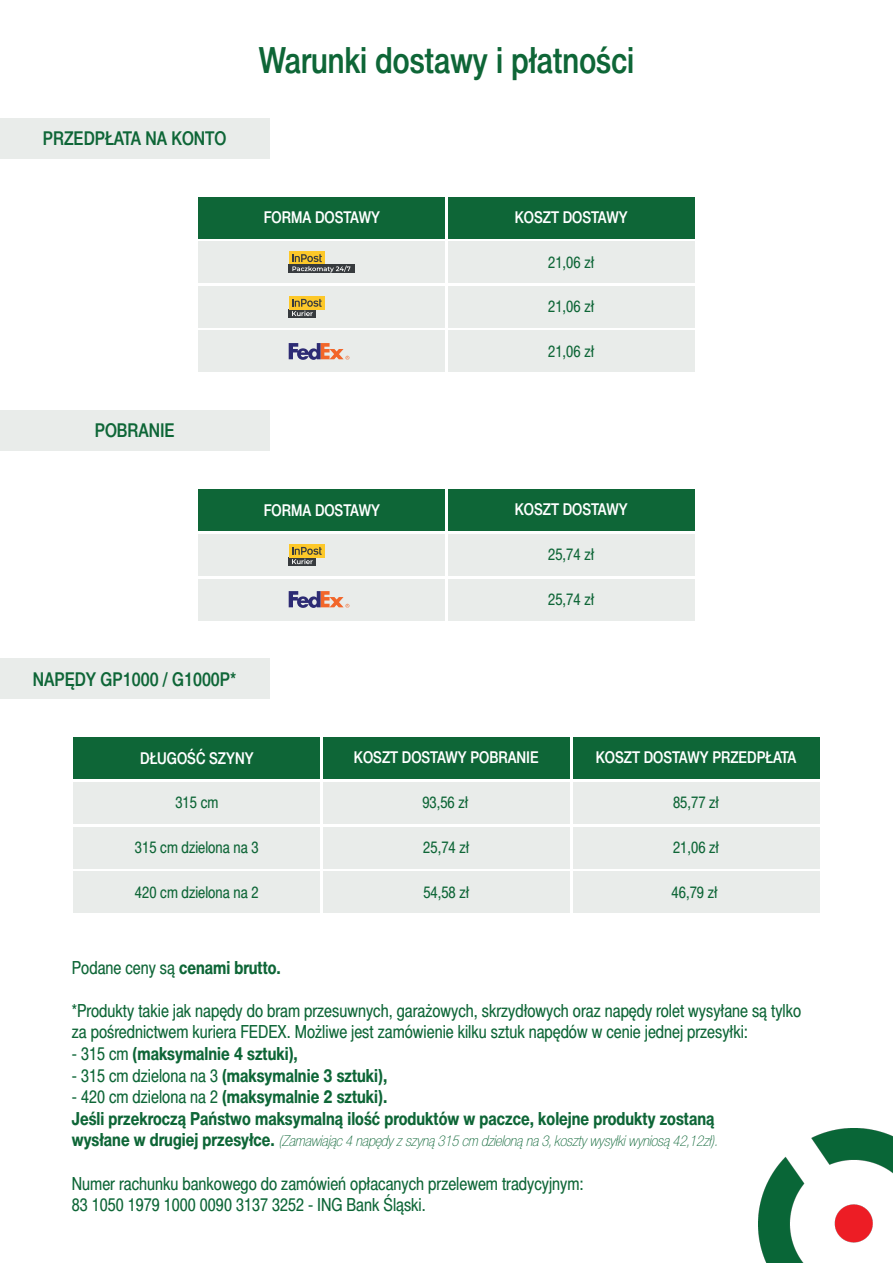
<style>
.page{position:relative;width:893px;height:1263px;background:#fff}
.page>*{position:absolute;margin:0;border:0;box-sizing:border-box;transform-origin:0 0}
.t1{font:36px "Switzer Cnd EFN Medium";color:#0e6637}
.t2{font:19.05px "Switzer Cnd EFN Medium";color:#0e6637}
.t3{font:18px/21.6px "Switzer Cnd EFN";color:#0e6637}
.t4{font:700 18px/21.6px "Switzer Cnd EFN";color:#0e6637}
.t5{font:16.2px "Switzer Cnd EFN";color:#0e6637}
.t6{font:16.2px "Switzer Cnd EFN Medium";color:#fff}
.t7{font:italic 15px "Switzer Cnd EFN Thin";color:#0e6637}
.s1{font-weight:400}
.s2{font-family:"Switzer Cnd EFN";font-weight:700;font-style:normal;font-size:18px}
</style>
<div class="page">
<div style="left:0;top:118px;width:269px;height:41px;background:#e9ecea"></div>
<div style="left:198px;top:197px;width:247px;height:42px;background:#0e6637"></div>
<div style="left:448px;top:197px;width:247px;height:42px;background:#0e6637"></div>
<div style="left:198px;top:241px;width:247px;height:42px;background:#e9ecea"></div>
<div style="left:448px;top:241px;width:247px;height:42px;background:#e9ecea"></div>
<div style="left:198px;top:286px;width:247px;height:42px;background:#e9ecea"></div>
<div style="left:448px;top:286px;width:247px;height:42px;background:#e9ecea"></div>
<div style="left:198px;top:330px;width:247px;height:42px;background:#e9ecea"></div>
<div style="left:448px;top:330px;width:247px;height:42px;background:#e9ecea"></div>
<div style="left:289px;top:251px;width:36px;height:14px;background:#fdc829"></div>
<div style="left:289px;top:265px;width:66px;height:8px;background:#373b3e"></div>
<svg style="left:292px;top:254px;width:58px;height:18px"></svg>
<div style="left:289px;top:309px;width:27px;height:9px;background:#373b3e"></div>
<div style="left:289px;top:296px;width:35px;height:13px;background:#fdc829"></div>
<svg style="left:292px;top:299px;width:30px;height:17px"></svg>
<svg style="left:289px;top:343px;width:60px;height:17px"></svg>
<div style="left:0;top:411px;width:269px;height:40px;background:#e9ecea"></div>
<img style="left:758px;top:1128px;width:135px;height:135px">
<div style="left:198px;top:489px;width:247px;height:42px;background:#0e6637"></div>
<div style="left:448px;top:489px;width:247px;height:42px;background:#0e6637"></div>
<div style="left:198px;top:534px;width:247px;height:42px;background:#e9ecea"></div>
<div style="left:448px;top:534px;width:247px;height:42px;background:#e9ecea"></div>
<div style="left:198px;top:578px;width:247px;height:42px;background:#e9ecea"></div>
<div style="left:448px;top:578px;width:247px;height:42px;background:#e9ecea"></div>
<div style="left:289px;top:557px;width:27px;height:9px;background:#373b3e"></div>
<div style="left:289px;top:544px;width:35px;height:13px;background:#fdc829"></div>
<svg style="left:292px;top:547px;width:30px;height:17px"></svg>
<svg style="left:289px;top:591px;width:60px;height:17px"></svg>
<div style="left:73px;top:737px;width:247px;height:42px;background:#0e6637"></div>
<div style="left:323px;top:737px;width:247px;height:42px;background:#0e6637"></div>
<div style="left:73px;top:782px;width:247px;height:42px;background:#e9ecea"></div>
<div style="left:323px;top:782px;width:247px;height:42px;background:#e9ecea"></div>
<div style="left:73px;top:827px;width:247px;height:41px;background:#e9ecea"></div>
<div style="left:323px;top:827px;width:247px;height:41px;background:#e9ecea"></div>
<div style="left:573px;top:737px;width:246px;height:42px;background:#0e6637"></div>
<div style="left:573px;top:782px;width:246px;height:42px;background:#e9ecea"></div>
<div style="left:573px;top:827px;width:246px;height:41px;background:#e9ecea"></div>
<div style="left:73px;top:871px;width:247px;height:42px;background:#e9ecea"></div>
<div style="left:323px;top:871px;width:247px;height:42px;background:#e9ecea"></div>
<div style="left:573px;top:871px;width:246px;height:42px;background:#e9ecea"></div>
<div style="left:0;top:659px;width:269px;height:40px;background:#e9ecea"></div>
<p class="t2" style="left:43px;top:127px;width:185px">PRZEDPŁATA NA KONTO</p>
<h1 class="t1" style="left:259px;top:38px;width:377px">Warunki dostawy i płatności</h1>
<p class="t2" style="left:95px;top:419px;width:81px">POBRANIE</p>
<p class="t2" style="left:33px;top:667px;width:205px">NAPĘDY GP1000 / G1000P*</p>
<p class="t6" style="left:264px;top:208px;width:118px">FORMA DOSTAWY</p>
<p class="t6" style="left:515px;top:207px;width:114px">KOSZT DOSTAWY</p>
<p class="t5" style="left:548px;top:252px;width:47px">21,06 zł</p>
<p class="t5" style="left:548px;top:297px;width:47px">21,06 zł</p>
<p class="t5" style="left:548px;top:342px;width:47px">21,06 zł</p>
<p class="t6" style="left:264px;top:501px;width:118px">FORMA DOSTAWY</p>
<p class="t6" style="left:515px;top:500px;width:114px">KOSZT DOSTAWY</p>
<p class="t5" style="left:548px;top:545px;width:47px">25,74 zł</p>
<p class="t5" style="left:548px;top:590px;width:47px">25,74 zł</p>
<p class="t6" style="left:140px;top:749px;width:115px">DŁUGOŚĆ SZYNY</p>
<p class="t6" style="left:354px;top:748px;width:186px">KOSZT DOSTAWY POBRANIE</p>
<p class="t5" style="left:422px;top:793px;width:47px">93,56 zł</p>
<p class="t5" style="left:423px;top:838px;width:47px">25,74 zł</p>
<p class="t6" style="left:596px;top:748px;width:202px">KOSZT DOSTAWY PRZEDPŁATA</p>
<p class="t5" style="left:673px;top:793px;width:47px">85,77 zł</p>
<p class="t5" style="left:673px;top:838px;width:47px">21,06 zł</p>
<p class="t5" style="left:175px;top:793px;width:44px">315 cm</p>
<p class="t5" style="left:135px;top:838px;width:125px">315 cm dzielona na 3</p>
<p class="t5" style="left:135px;top:882px;width:125px">420 cm dzielona na 2</p>
<p class="t5" style="left:423px;top:882px;width:47px">54,58 zł</p>
<p class="t5" style="left:672px;top:882px;width:47px">46,79 zł</p>
<p class="t4" style="left:72px;top:956px;width:211px"><span class="s1">Podane ceny są</span> cenami brutto.</p>
<p class="t3" style="left:72px;top:999px;width:731px">*Produkty takie jak napędy do bram przesuwnych, garażowych, skrzydłowych oraz napędy rolet wysyłane są tylko za pośrednictwem kuriera FEDEX. Możliwe jest zamówienie kilku sztuk napędów w cenie jednej przesyłki:</p>
<p class="t4" style="left:72px;top:1043px;width:228px"><span class="s1">- 315 cm</span> (maksymalnie 4 sztuki),</p>
<p class="t4" style="left:72px;top:1064px;width:317px"><span class="s1">- 315 cm dzielona na 3</span> (maksymalnie 3 sztuki),</p>
<p class="t4" style="left:72px;top:1086px;width:644px"><span class="s1">- 420 cm dzielona na 2</span> (maksymalnie 2 sztuki).<br>Jeśli przekroczą Państwo maksymalną ilość produktów w paczce, kolejne produkty zostaną</p>
<p class="t7" style="left:72px;top:1132px;width:648px"><span class="s2">wysłane w drugiej przesyłce.</span> (Zamawiając 4 napędy z szyną 315 cm dzieloną na 3, koszty wysyłki wyniosą 42,12zł).</p>
<p class="t3" style="left:72px;top:1172px;width:513px">Numer rachunku bankowego do zamówień opłacanych przelewem tradycyjnym:<br>83 1050 1979 1000 0090 3137 3252 - ING Bank Śląski.</p>
</div>
